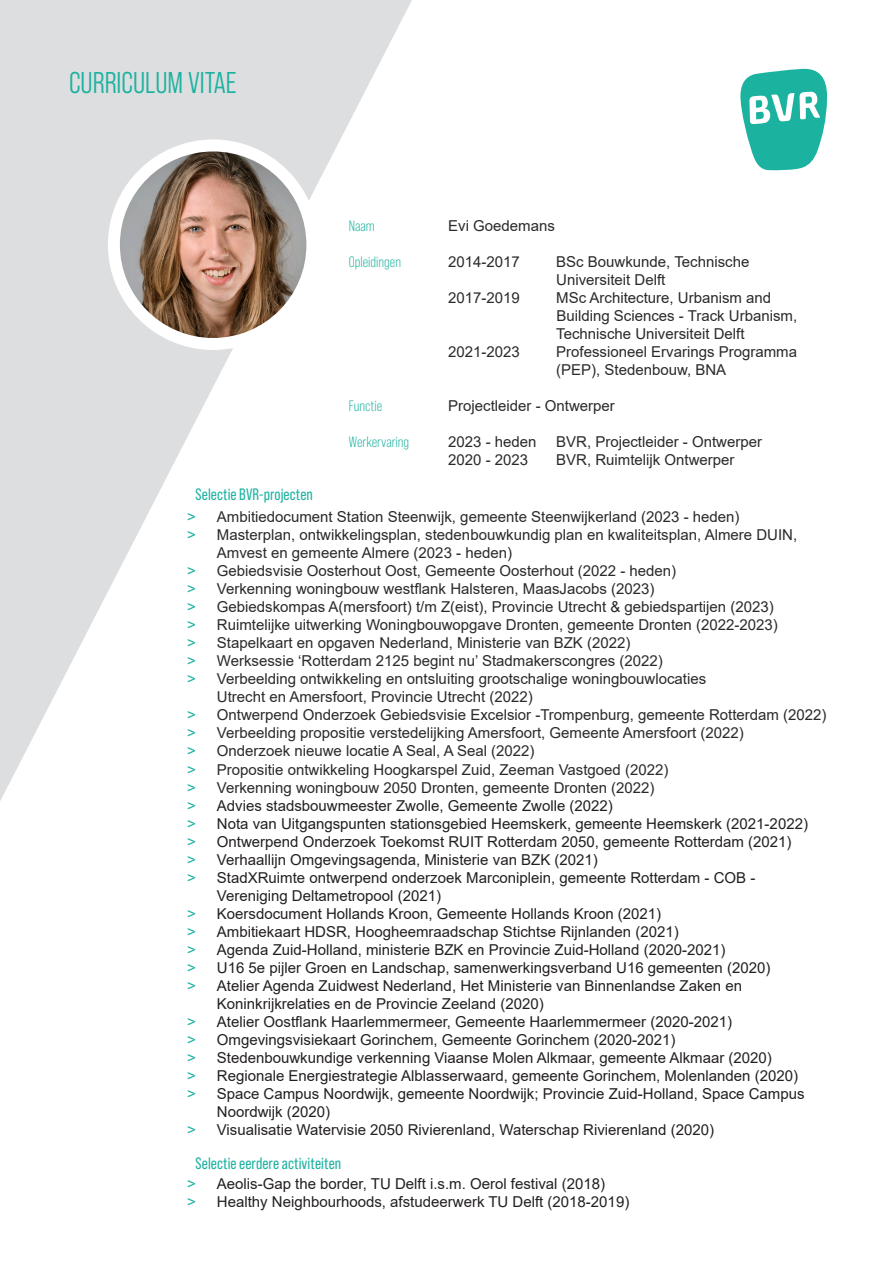
<style>
.page{position:relative;width:893px;height:1263px;background:#fff}
.page>*{position:absolute;margin:0;border:0;box-sizing:border-box;transform-origin:0 0}
.Basistekst{font:30px "Bebas Neue Pro Middle";color:#1cb2a0}
.t1{font:16.5px "Bebas Neue Pro";letter-spacing:.005em;color:#1cb2a0}
.t2{font:15px/18px "Arial";color:#2b292a}
.t3{font:15px/18px "Arial";color:#231f20}
.t4{font:15px "Bebas Neue Pro";color:#1cb2a0}
.s1{color:#1cb2a0}
</style>
<div class="page">
<svg style="left:0;top:0;width:412px;height:801px"></svg>
<svg style="left:740px;top:68px;width:87px;height:103px"></svg>
<img style="left:114px;top:145px;width:198px;height:199px;border-radius:99px">
<div style="left:108px;top:139px;width:210px;height:211px;border:12px solid #fff;border-radius:50%"></div>
<p class="Basistekst" style="left:69px;top:66px;width:169px">CURRICULUM VITAE</p>
<p class="t1" style="left:196px;top:485px;width:119px">Selectie BVR-projecten</p>
<p class="t4" style="left:349px;top:217px;width:28px">Naam</p>
<p class="t2" style="left:448px;top:217px;width:108px">Evi Goedemans</p>
<p class="t4" style="left:349px;top:253px;width:54px">Opleidingen</p>
<p class="t2" style="left:448px;top:253px;width:73px">2014-2017</p>
<p class="t2" style="left:556px;top:253px;width:195px">BSc Bouwkunde, Technische<br>Universiteit Delft</p>
<p class="t2" style="left:448px;top:289px;width:73px">2017-2019</p>
<p class="t2" style="left:556px;top:289px;width:243px">MSc Architecture, Urbanism and<br>Building Sciences - Track Urbanism,<br>Technische Universiteit Delft</p>
<p class="t2" style="left:448px;top:343px;width:73px">2021-2023</p>
<p class="t2" style="left:556px;top:343px;width:242px">Professioneel Ervarings Programma (PEP), Stedenbouw, BNA</p>
<p class="t4" style="left:349px;top:397px;width:35px">Functie</p>
<p class="t2" style="left:448px;top:397px;width:168px">Projectleider - Ontwerper</p>
<p class="t4" style="left:349px;top:433px;width:62px">Werkervaring</p>
<p class="t2" style="left:448px;top:433px;width:90px">2023 - heden</p>
<p class="t2" style="left:556px;top:433px;width:207px">BVR, Projectleider - Ontwerper</p>
<p class="t2" style="left:448px;top:451px;width:82px">2020 - 2023</p>
<p class="t2" style="left:556px;top:451px;width:180px">BVR, Ruimtelijk Ontwerper</p>
<p class="t2" style="left:187px;top:508px;width:554px"><span class="s1">&gt;</span> Ambitiedocument Station Steenwijk, gemeente Steenwijkerland (2023 - heden)</p>
<p class="t2" style="left:217px;top:526px;width:582px;text-indent:-30px"><span class="s1">&gt;</span> Masterplan, ontwikkelingsplan, stedenbouwkundig plan en kwaliteitsplan, Almere DUIN,<br>Amvest en gemeente Almere (2023 - heden)</p>
<p class="t2" style="left:187px;top:562px;width:491px"><span class="s1">&gt;</span> Gebiedsvisie Oosterhout Oost, Gemeente Oosterhout (2022 - heden)</p>
<p class="t2" style="left:187px;top:580px;width:469px"><span class="s1">&gt;</span> Verkenning woningbouw westflank Halsteren, MaasJacobs (2023)</p>
<p class="t2" style="left:187px;top:598px;width:588px"><span class="s1">&gt;</span> Gebiedskompas A(mersfoort) t/m Z(eist), Provincie Utrecht &amp; gebiedspartijen (2023)</p>
<p class="t2" style="left:187px;top:616px;width:592px"><span class="s1">&gt;</span> Ruimtelijke uitwerking Woningbouwopgave Dronten, gemeente Dronten (2022-2023)</p>
<p class="t2" style="left:187px;top:634px;width:445px"><span class="s1">&gt;</span> Stapelkaart en opgaven Nederland, Ministerie van BZK (2022)</p>
<p class="t2" style="left:187px;top:652px;width:477px"><span class="s1">&gt;</span> Werksessie ‘Rotterdam 2125 begint nu’ Stadmakerscongres (2022)</p>
<p class="t2" style="left:217px;top:670px;width:491px;text-indent:-30px"><span class="s1">&gt;</span> Verbeelding ontwikkeling en ontsluiting grootschalige woningbouwlocaties<br>Utrecht en Amersfoort, Provincie Utrecht (2022)</p>
<p class="t2" style="left:187px;top:706px;width:641px"><span class="s1">&gt;</span> Ontwerpend Onderzoek Gebiedsvisie Excelsior -Trompenburg, gemeente Rotterdam (2022)</p>
<p class="t2" style="left:187px;top:724px;width:558px"><span class="s1">&gt;</span> Verbeelding propositie verstedelijking Amersfoort, Gemeente Amersfoort (2022)</p>
<p class="t2" style="left:187px;top:742px;width:349px"><span class="s1">&gt;</span> Onderzoek nieuwe locatie A Seal, A Seal (2022)</p>
<p class="t2" style="left:187px;top:760px;width:483px"><span class="s1">&gt;</span> Propositie ontwikkeling Hoogkarspel Zuid, Zeeman Vastgoed (2022)</p>
<p class="t2" style="left:187px;top:778px;width:469px"><span class="s1">&gt;</span> Verkenning woningbouw 2050 Dronten, gemeente Dronten (2022)</p>
<p class="t3" style="left:187px;top:796px;width:427px"><span class="s1">&gt;</span> Advies stadsbouwmeester Zwolle, Gemeente Zwolle (2022)</p>
<p class="t3" style="left:187px;top:814px;width:622px"><span class="s1">&gt;</span> Nota van Uitgangspunten stationsgebied Heemskerk, gemeente Heemskerk (2021-2022)</p>
<p class="t3" style="left:187px;top:832px;width:606px"><span class="s1">&gt;</span> Ontwerpend Onderzoek Toekomst RUIT Rotterdam 2050, gemeente Rotterdam (2021)</p>
<p class="t3" style="left:187px;top:850px;width:412px"><span class="s1">&gt;</span> Verhaallijn Omgevingsagenda, Ministerie van BZK (2021)</p>
<p class="t3" style="left:217px;top:868px;width:540px;text-indent:-30px"><span class="s1">&gt;</span> StadXRuimte ontwerpend onderzoek Marconiplein, gemeente Rotterdam - COB -<br>Vereniging Deltametropool (2021)</p>
<p class="t3" style="left:187px;top:904px;width:476px"><span class="s1">&gt;</span> Koersdocument Hollands Kroon, Gemeente Hollands Kroon (2021)</p>
<p class="t3" style="left:187px;top:922px;width:493px"><span class="s1">&gt;</span> Ambitiekaart HDSR, Hoogheemraadschap Stichtse Rijnlanden (2021)</p>
<p class="t3" style="left:187px;top:940px;width:540px"><span class="s1">&gt;</span> Agenda Zuid-Holland, ministerie BZK en Provincie Zuid-Holland (2020-2021)</p>
<p class="t3" style="left:187px;top:958px;width:585px"><span class="s1">&gt;</span> U16 5e pijler Groen en Landschap, samenwerkingsverband U16 gemeenten (2020)</p>
<p class="t3" style="left:217px;top:976px;width:527px;text-indent:-30px"><span class="s1">&gt;</span> Atelier Agenda Zuidwest Nederland, Het Ministerie van Binnenlandse Zaken en<br>Koninkrijkrelaties en de Provincie Zeeland (2020)</p>
<p class="t3" style="left:187px;top:1012px;width:546px"><span class="s1">&gt;</span> Atelier Oostflank Haarlemmermeer, Gemeente Haarlemmermeer (2020-2021)</p>
<p class="t3" style="left:187px;top:1030px;width:490px"><span class="s1">&gt;</span> Omgevingsvisiekaart Gorinchem, Gemeente Gorinchem (2020-2021)</p>
<p class="t3" style="left:187px;top:1048px;width:586px"><span class="s1">&gt;</span> Stedenbouwkundige verkenning Viaanse Molen Alkmaar, gemeente Alkmaar (2020)</p>
<p class="t3" style="left:187px;top:1066px;width:612px"><span class="s1">&gt;</span> Regionale Energiestrategie Alblasserwaard, gemeente Gorinchem, Molenlanden (2020)</p>
<p class="t3" style="left:217px;top:1084px;width:589px;text-indent:-30px"><span class="s1">&gt;</span> Space Campus Noordwijk, gemeente Noordwijk; Provincie Zuid-Holland, Space Campus<br>Noordwijk (2020)</p>
<p class="t3" style="left:187px;top:1120px;width:528px"><span class="s1">&gt;</span> Visualisatie Watervisie 2050 Rivierenland, Waterschap Rivierenland (2020)</p>
<p class="t3" style="left:187px;top:1174px;width:419px"><span class="s1">&gt;</span> Aeolis-Gap the border, TU Delft i.s.m. Oerol festival (2018)</p>
<p class="t3" style="left:187px;top:1192px;width:444px"><span class="s1">&gt;</span> Healthy Neighbourhoods, afstudeerwerk TU Delft (2018-2019)</p>
<p class="t1" style="left:196px;top:1154px;width:147px">Selectie eerdere activiteiten</p>
</div>
